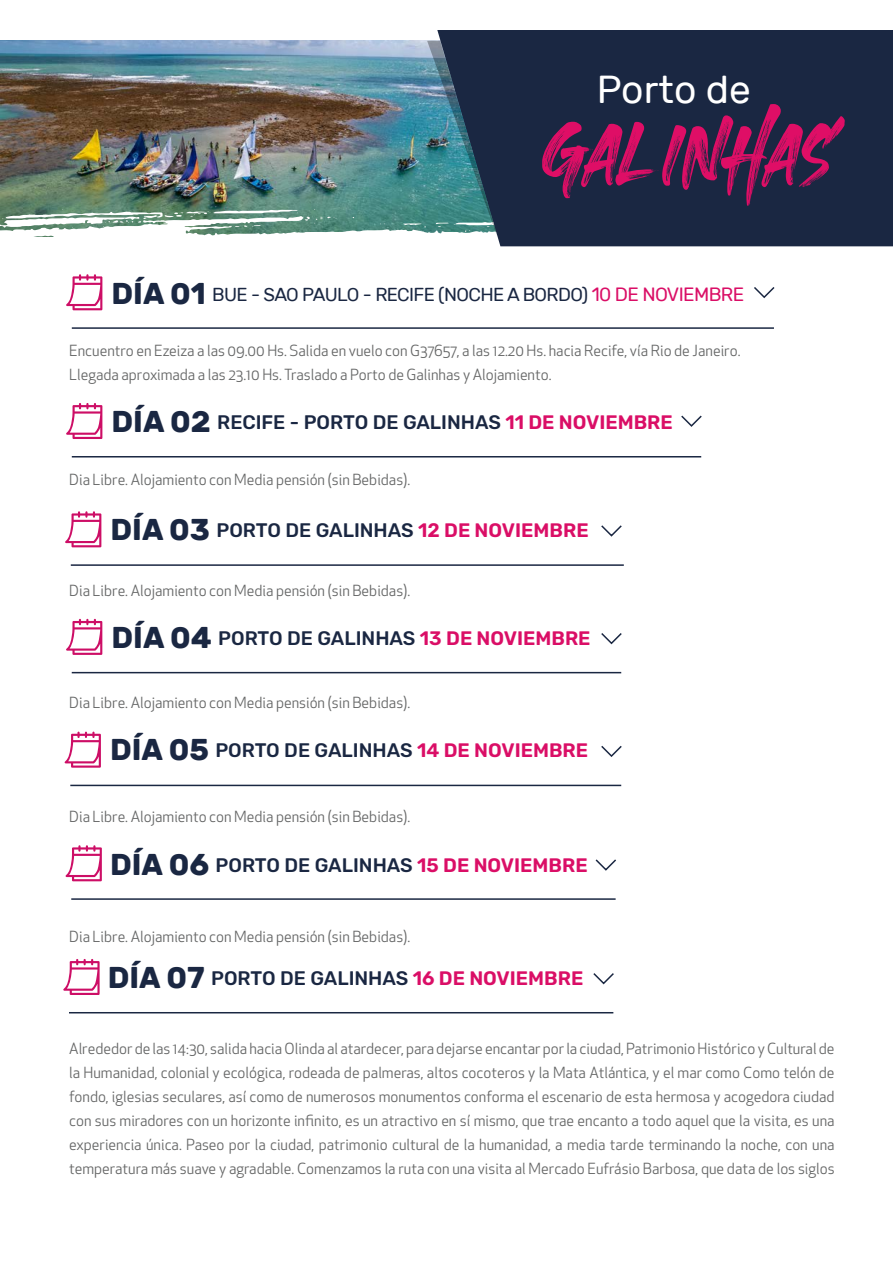
<style>
.page{position:relative;width:893px;height:1263px;background:#fff}
.page>*{position:absolute;margin:0;border:0;box-sizing:border-box;transform-origin:0 0}
.t1{font:129.15px "Heaters";color:#df0e66}
.t2{font:38.85px "Rubik";color:#fff}
.t3{font:500 19.5px "Rubik";color:#1a2742}
.t4{font:18.75px "Rubik";letter-spacing:-.03em;color:#1a2742}
.t5{font:15px/24px "Apex New";color:#656666}
.s1{font-weight:700;font-size:30px}
.s2{font-size:19.2px;color:#da0e66}
.s3{font-weight:600;color:#da0e66}
</style>
<div class="page">
<img style="left:0;top:41px;width:403px;height:175px">
<svg style="left:0;top:216px;width:702px;height:95px"></svg>
<svg style="left:25px;top:300px;width:6px;height:3px"></svg>
<svg style="left:696px;top:277px;width:6px;height:4px"></svg>
<svg style="left:305px;top:217px;width:32px;height:7px"></svg>
<svg style="left:29px;top:238px;width:16px;height:2px"></svg>
<svg style="left:663px;top:246px;width:15px;height:3px"></svg>
<svg style="left:2px;top:303px;width:13px;height:2px"></svg>
<svg style="left:0;top:207px;width:298px;height:23px"></svg>
<div style="left:437px;top:30px;width:456px;height:216px;background:#1a2742"></div>
<svg style="left:403px;top:41px;width:189px;height:196px;background:#2f4e63"></svg>
<svg style="left:66px;top:274px;width:36px;height:36px"></svg>
<hr style="left:72px;top:327px;width:702px;height:2px;background:#1a2742">
<svg style="left:754px;top:287px;width:21px;height:12px"></svg>
<svg style="left:66px;top:403px;width:36px;height:36px"></svg>
<hr style="left:72px;top:456px;width:629px;height:1px;background:#1a2742">
<svg style="left:681px;top:415px;width:21px;height:12px"></svg>
<svg style="left:65px;top:511px;width:36px;height:36px"></svg>
<hr style="left:71px;top:564px;width:553px;height:2px;background:#1a2742">
<svg style="left:601px;top:525px;width:21px;height:12px"></svg>
<svg style="left:65px;top:732px;width:36px;height:36px"></svg>
<hr style="left:70px;top:785px;width:551px;height:1px;background:#1a2742">
<svg style="left:601px;top:745px;width:21px;height:12px"></svg>
<svg style="left:66px;top:619px;width:36px;height:36px"></svg>
<hr style="left:72px;top:672px;width:549px;height:1px;background:#1a2742">
<svg style="left:601px;top:633px;width:21px;height:12px"></svg>
<svg style="left:63px;top:959px;width:37px;height:36px"></svg>
<hr style="left:69px;top:1012px;width:544px;height:1px;background:#1a2742">
<svg style="left:593px;top:973px;width:21px;height:12px"></svg>
<svg style="left:66px;top:845px;width:36px;height:36px"></svg>
<hr style="left:71px;top:898px;width:545px;height:2px;background:#1a2742">
<svg style="left:595px;top:859px;width:21px;height:12px"></svg>
<h2 class="t2" style="left:597px;top:68px;width:156px">Porto de</h2>
<h1 class="t1" style="left:542px;top:100px;width:293px">galinhas</h1>
<p class="t4" style="left:112px;top:284px;width:634px"><span class="s1">DÍA 01</span> BUE - SAO PAULO - RECIFE (NOCHE A BORDO) <span class="s2">10 DE NOVIEMBRE</span></p>
<p class="t5" style="left:69px;top:339px;width:673px">Encuentro en Ezeiza a las 09.00 Hs. Salida en vuelo con G37657, a las 12.20 Hs. hacia Recife, vía Rio de Janeiro.<br>Llegada aproximada a las 23.10 Hs. Traslado a Porto de Galinhas y Alojamiento.</p>
<h3 class="t3" style="left:112px;top:411px;width:563px"><span class="s1">DÍA 02</span> RECIFE - PORTO DE GALINHAS <span class="s3">11 DE NOVIEMBRE</span></h3>
<p class="t5" style="left:69px;top:468px;width:343px">Dia Libre. Alojamiento con Media pensión (sin Bebidas).</p>
<h3 class="t3" style="left:111px;top:519px;width:479px"><span class="s1">DÍA 03</span> PORTO DE GALINHAS <span class="s3">12 DE NOVIEMBRE</span></h3>
<p class="t5" style="left:69px;top:579px;width:343px">Dia Libre. Alojamiento con Media pensión (sin Bebidas).</p>
<h3 class="t3" style="left:112px;top:627px;width:480px"><span class="s1">DÍA 04</span> PORTO DE GALINHAS <span class="s3">13 DE NOVIEMBRE</span></h3>
<p class="t5" style="left:69px;top:690px;width:343px">Dia Libre. Alojamiento con Media pensión (sin Bebidas).</p>
<h3 class="t3" style="left:110px;top:739px;width:479px"><span class="s1">DÍA 05</span> PORTO DE GALINHAS <span class="s3">14 DE NOVIEMBRE</span></h3>
<p class="t5" style="left:69px;top:804px;width:343px">Dia Libre. Alojamiento con Media pensión (sin Bebidas).</p>
<h3 class="t3" style="left:110px;top:853px;width:479px"><span class="s1">DÍA 06</span> PORTO DE GALINHAS <span class="s3">15 DE NOVIEMBRE</span></h3>
<p class="t5" style="left:69px;top:924px;width:343px">Dia Libre. Alojamiento con Media pensión (sin Bebidas).</p>
<h3 class="t3" style="left:108px;top:967px;width:477px"><span class="s1">DÍA 07</span> PORTO DE GALINHAS <span class="s3">16 DE NOVIEMBRE</span></h3>
<p class="t5" style="left:69px;top:1036px;width:767px;text-align:justify">Alrededor de las 14:30, salida hacia Olinda al atardecer, para dejarse encantar por la ciudad, Patrimonio Histórico y Cultural de la Humanidad, colonial y ecológica, rodeada de palmeras, altos cocoteros y la Mata Atlántica, y el mar como Como telón de fondo, iglesias seculares, así como de numerosos monumentos conforma el escenario de esta hermosa y acogedora ciudad con sus miradores con un horizonte infinito, es un atractivo en sí mismo, que trae encanto a todo aquel que la visita, es una experiencia única. Paseo por la ciudad, patrimonio cultural de la humanidad, a media tarde terminando la noche, con una temperatura más suave y agradable. Comenzamos la ruta con una visita al Mercado Eufrásio Barbosa, que data de los siglos</p>
</div>
